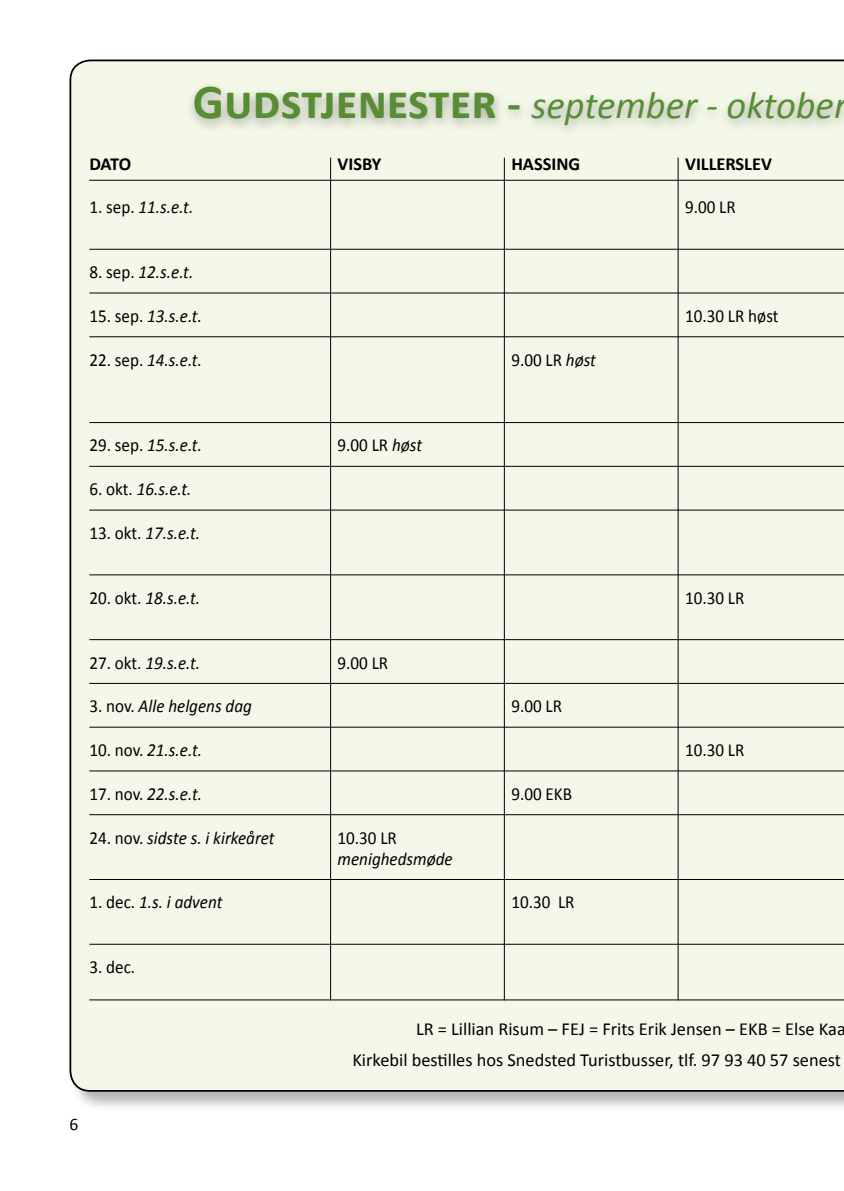
<style>
.page{position:relative;width:844px;height:1191px;background:#fff}
.page>*{position:absolute;margin:0;border:0;box-sizing:border-box;transform-origin:0 0}
.t1{font:italic 38.5px "Calibri";color:#588d36}
.t2{font:italic 18.38px "Calibri";color:#000;scale:.93 1}
.t3{font:18.38px/31.5px "Calibri";color:#000;text-align:right}
.t4{font:18.38px "Calibri";color:#000;scale:.93 1}
.t5{font:700 18.38px "Calibri";color:#000}
.t6{font:17.5px "Calibri";color:#000}
.s1{font-weight:700;font-style:normal;font-size:49px}
.s2{font-weight:700;font-style:normal;font-size:45.5px}
.s3{font-style:normal}
.s4{font-style:italic}
</style>
<div class="page">
<div style="left:69px;top:59px;width:774px;height:1053px;background:#000;opacity:.3"></div>
<div style="left:69px;top:60px;width:774px;height:1031px;background:#f3f8e8"></div>
<div style="left:185px;top:81px;width:658px;height:58px;background:#000;opacity:.3"></div>
<hr style="left:330px;top:158px;width:1px;height:842px;background:#000">
<hr style="left:504px;top:158px;width:1px;height:842px;background:#000">
<hr style="left:677px;top:158px;width:1px;height:842px;background:#000">
<hr style="left:89px;top:180px;width:754px;height:1px;background:#000">
<hr style="left:89px;top:249px;width:754px;height:1px;background:#000">
<hr style="left:89px;top:293px;width:754px;height:1px;background:#000">
<hr style="left:89px;top:336px;width:754px;height:1px;background:#000">
<hr style="left:89px;top:422px;width:754px;height:1px;background:#000">
<hr style="left:89px;top:466px;width:754px;height:1px;background:#000">
<hr style="left:89px;top:510px;width:754px;height:1px;background:#000">
<hr style="left:89px;top:574px;width:754px;height:1px;background:#000">
<hr style="left:89px;top:639px;width:754px;height:1px;background:#000">
<hr style="left:89px;top:683px;width:754px;height:1px;background:#000">
<hr style="left:89px;top:727px;width:754px;height:1px;background:#000">
<hr style="left:89px;top:770px;width:754px;height:1px;background:#000">
<hr style="left:89px;top:814px;width:754px;height:1px;background:#000">
<hr style="left:89px;top:879px;width:754px;height:1px;background:#000">
<hr style="left:89px;top:944px;width:754px;height:1px;background:#000">
<hr style="left:89px;top:999px;width:754px;height:1px;background:#000">
<h1 class="t1" style="left:193px;top:79px;width:655px"><span class="s1">Gudstjenester</span> <span class="s2">-</span> september - oktober</h1>
<p class="t5" style="left:89px;top:152px;width:43px">DATO</p>
<p class="t5" style="left:337px;top:152px;width:45px">VISBY</p>
<p class="t5" style="left:511px;top:152px;width:70px">HASSING</p>
<p class="t5" style="left:685px;top:152px;width:88px">VILLERSLEV</p>
<p class="t2" style="left:89px;top:195px;width:113px"><span class="s3">1. sep.</span> 11.s.e.t.</p>
<p class="t4" style="left:685px;top:196px;width:56px">9.00 LR</p>
<p class="t2" style="left:89px;top:259px;width:113px"><span class="s3">8. sep.</span> 12.s.e.t.</p>
<p class="t2" style="left:89px;top:303px;width:123px"><span class="s3">15. sep.</span> 13.s.e.t.</p>
<p class="t4" style="left:685px;top:304px;width:102px">10.30 LR høst</p>
<p class="t2" style="left:89px;top:347px;width:123px"><span class="s3">22. sep.</span> 14.s.e.t.</p>
<p class="t4" style="left:511px;top:348px;width:92px">9.00 LR <span class="s4">høst</span></p>
<p class="t2" style="left:89px;top:433px;width:123px"><span class="s3">29. sep.</span> 15.s.e.t.</p>
<p class="t4" style="left:337px;top:434px;width:92px">9.00 LR <span class="s4">høst</span></p>
<p class="t2" style="left:89px;top:476px;width:111px"><span class="s3">6. okt.</span> 16.s.e.t.</p>
<p class="t2" style="left:89px;top:520px;width:121px"><span class="s3">13. okt.</span> 17.s.e.t.</p>
<p class="t2" style="left:89px;top:585px;width:121px"><span class="s3">20. okt.</span> 18.s.e.t.</p>
<p class="t4" style="left:685px;top:586px;width:65px">10.30 LR</p>
<p class="t2" style="left:89px;top:650px;width:121px"><span class="s3">27. okt.</span> 19.s.e.t.</p>
<p class="t4" style="left:337px;top:651px;width:56px">9.00 LR</p>
<p class="t2" style="left:89px;top:693px;width:176px"><span class="s3">3. nov.</span> Alle helgens dag</p>
<p class="t4" style="left:511px;top:694px;width:56px">9.00 LR</p>
<p class="t2" style="left:89px;top:737px;width:123px"><span class="s3">10. nov.</span> 21.s.e.t.</p>
<p class="t4" style="left:685px;top:738px;width:65px">10.30 LR</p>
<p class="t2" style="left:89px;top:781px;width:123px"><span class="s3">17. nov.</span> 22.s.e.t.</p>
<p class="t4" style="left:511px;top:782px;width:67px">9.00 EKB</p>
<p class="t2" style="left:89px;top:825px;width:201px"><span class="s3">24. nov.</span> sidste s. i kirkeåret</p>
<p class="t4" style="left:337px;top:826px;width:65px">10.30 LR</p>
<p class="t2" style="left:337px;top:846px;width:125px">menighedsmøde</p>
<p class="t2" style="left:89px;top:889px;width:144px"><span class="s3">1. dec.</span> 1.s. i advent</p>
<p class="t4" style="left:511px;top:890px;width:69px">10.30 LR</p>
<p class="t4" style="left:89px;top:955px;width:51px">3. dec.</p>
<p class="t6" style="left:69px;top:1112px;width:10px">6</p>
<p class="t3" style="left:352px;top:1013px;width:495px">LR = Lillian Risum – FEJ = Frits Erik Jensen – EKB = Else Kaa<br>Kirkebil bestilles hos Snedsted Turistbusser, tlf. 97 93 40 57 senest</p>
</div>
